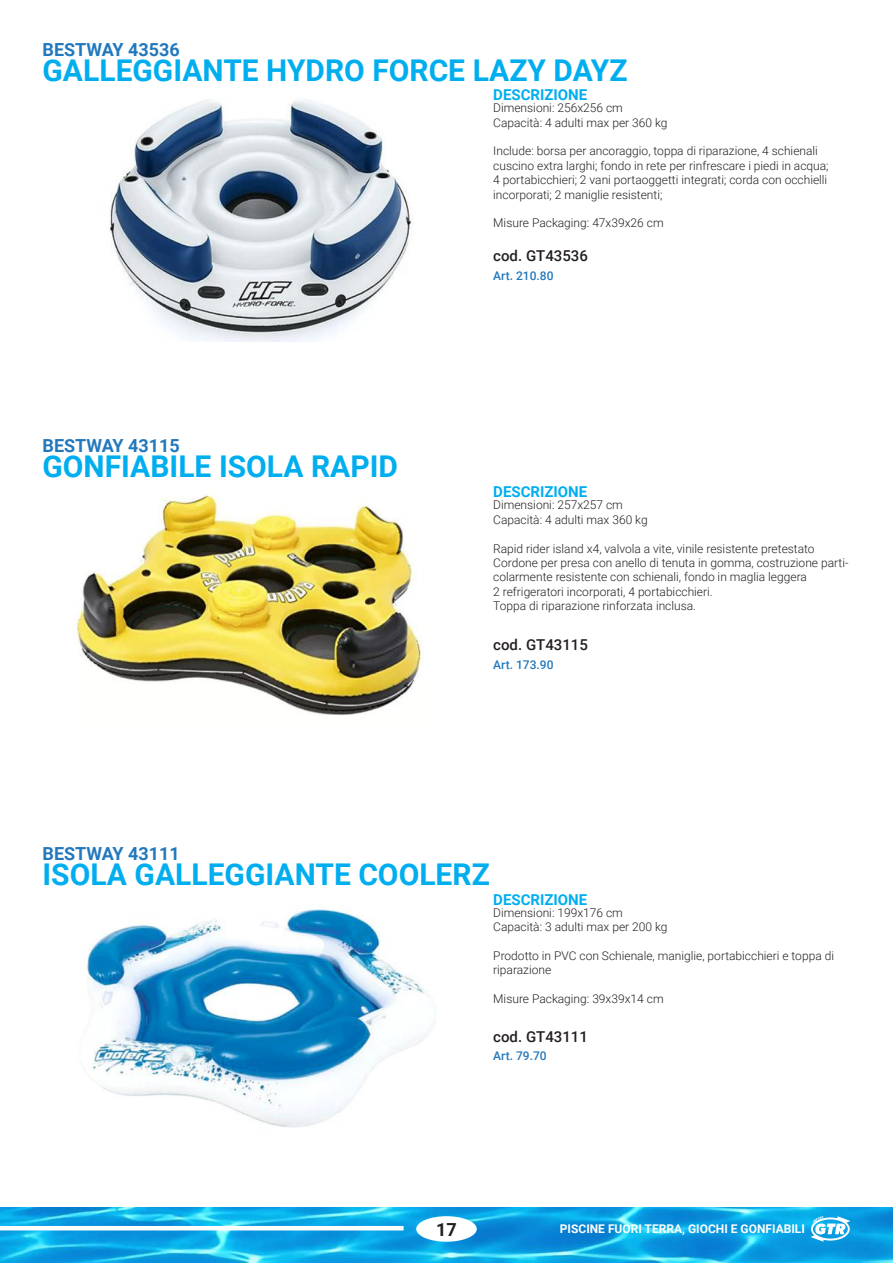
<style>
.page{position:relative;width:893px;height:1263px;background:#fff}
.page>*{position:absolute;margin:0;border:0;box-sizing:border-box;transform-origin:0 0}
.t1{font:700 30px "Roboto";color:#00aeef}
.t2{font:700 18px "Roboto";color:#2278bd}
.t3{font:700 18px "Roboto";color:#241f1f}
.t4{font:700 15px "Roboto";color:#00aeef}
.t5{font:500 15px "Roboto";color:#241f1f}
.t6{font:300 12px/14.4px "Roboto";color:#241f1f}
.t7{font:700 12px "Roboto";color:#fff}
.t8{font:500 12px "Roboto";color:#2278bd}
</style>
<div class="page">
<img style="left:0;top:1208px;width:893px;height:55px">
<svg style="left:810px;top:1216px;width:40px;height:26px"></svg>
<div style="left:416px;top:1216px;width:61px;height:26px;background:#fff;border-radius:50%"></div>
<hr style="left:0;top:1226px;width:404px;height:4px;background:#fff">
<img style="left:109px;top:99px;width:303px;height:242px">
<img style="left:74px;top:495px;width:348px;height:220px">
<img style="left:87px;top:907px;width:344px;height:220px">
<h2 class="t2" style="left:43px;top:37px;width:139px">BESTWAY 43536</h2>
<h1 class="t1" style="left:43px;top:49px;width:586px">GALLEGGIANTE HYDRO FORCE LAZY DAYZ</h1>
<h2 class="t2" style="left:43px;top:433px;width:139px">BESTWAY 43115</h2>
<h1 class="t1" style="left:43px;top:445px;width:357px">GONFIABILE ISOLA RAPID</h1>
<h2 class="t2" style="left:43px;top:841px;width:139px">BESTWAY 43111</h2>
<p class="t4" style="left:493px;top:84px;width:96px">DESCRIZIONE</p>
<p class="t6" style="left:493px;top:100px;width:176px">Dimensioni: 256x256 cm<br>Capacità: 4 adulti max per 360 kg</p>
<p class="t6" style="left:493px;top:144px;width:337px">Include: borsa per ancoraggio, toppa di riparazione, 4 schienali cuscino extra larghi; fondo in rete per rinfrescare i piedi in acqua; 4 portabicchieri; 2 vani portaoggetti integrati; corda con occhielli incorporati; 2 maniglie resistenti;</p>
<p class="t6" style="left:493px;top:216px;width:172px">Misure Packaging: 47x39x26 cm</p>
<p class="t5" style="left:493px;top:245px;width:96px">cod. GT43536</p>
<p class="t8" style="left:493px;top:267px;width:62px">Art. 210.80</p>
<p class="t4" style="left:493px;top:482px;width:96px">DESCRIZIONE</p>
<p class="t6" style="left:493px;top:497px;width:156px">Dimensioni: 257x257 cm<br>Capacità: 4 adulti max 360 kg</p>
<p class="t6" style="left:493px;top:541px;width:357px">Rapid rider island x4, valvola a vite, vinile resistente pretestato Cordone per presa con anello di tenuta in gomma, costruzione parti&shy;colarmente resistente con schienali, fondo in maglia leggera<br>2 refrigeratori incorporati, 4 portabicchieri.<br>Toppa di riparazione rinforzata inclusa.</p>
<p class="t5" style="left:493px;top:634px;width:96px">cod. GT43115</p>
<p class="t8" style="left:493px;top:656px;width:62px">Art. 173.90</p>
<h1 class="t1" style="left:43px;top:853px;width:449px">ISOLA GALLEGGIANTE COOLERZ</h1>
<p class="t4" style="left:493px;top:889px;width:96px">DESCRIZIONE</p>
<p class="t6" style="left:493px;top:905px;width:176px">Dimensioni: 199x176 cm<br>Capacità: 3 adulti max per 200 kg</p>
<p class="t6" style="left:493px;top:948px;width:342px">Prodotto in PVC con Schienale, maniglie, portabicchieri e toppa di riparazione</p>
<p class="t6" style="left:493px;top:991px;width:172px">Misure Packaging: 39x39x14 cm</p>
<p class="t5" style="left:493px;top:1026px;width:96px">cod. GT43111</p>
<p class="t8" style="left:493px;top:1047px;width:55px">Art. 79.70</p>
<h2 class="t3" style="left:436px;top:1217px;width:22px">17</h2>
<p class="t7" style="left:560px;top:1221px;width:247px">PISCINE FUORI TERRA, GIOCHI E GONFIABILI</p>
</div>
